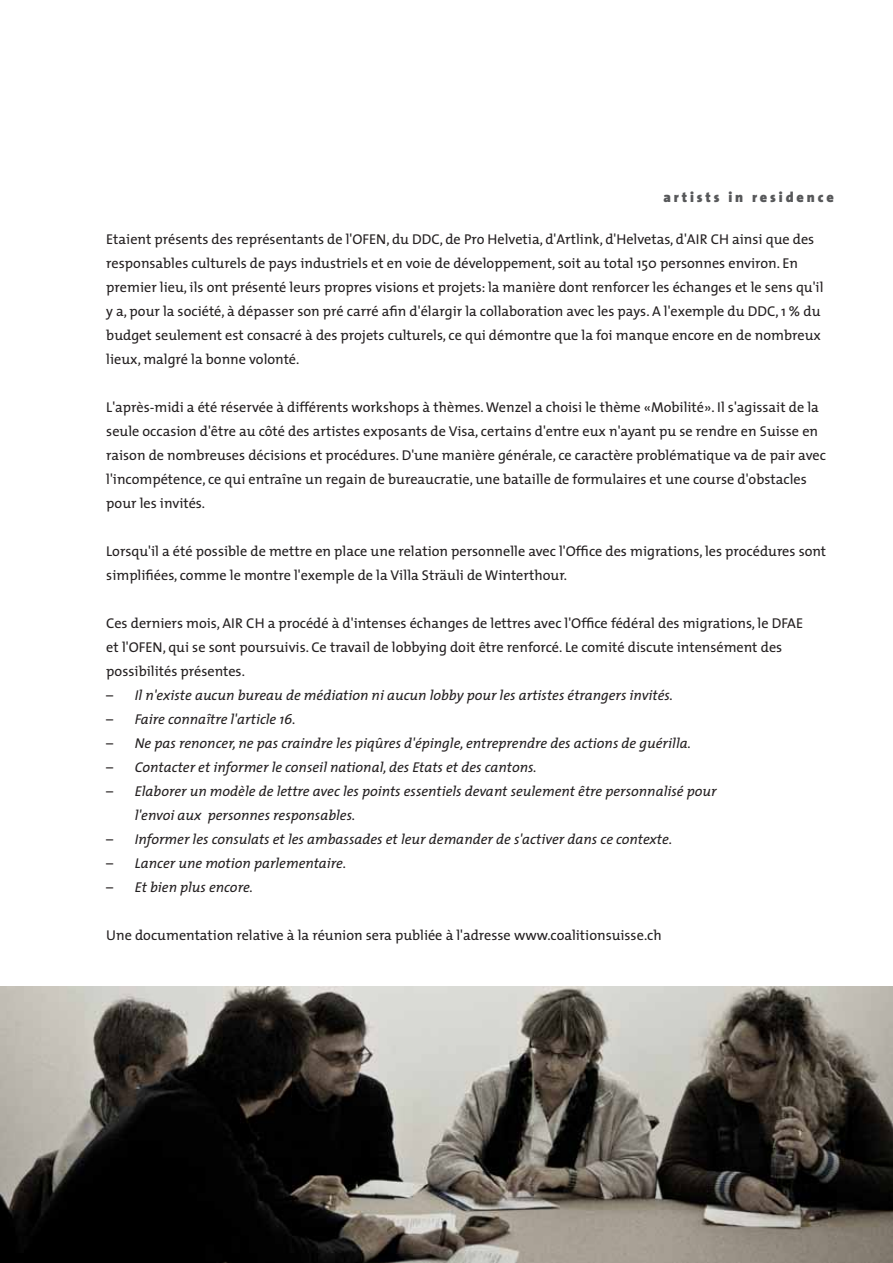
<style>
.page{position:relative;width:893px;height:1263px;background:#fff}
.page>*{position:absolute;margin:0;border:0;box-sizing:border-box;transform-origin:0 0}
.t1{font:14.25px/24px "The Mix";color:#231f20}
.t2{font:italic 14.25px/24px "The Mix";color:#231f20}
.t3{font:900 14.25px "The Sans";letter-spacing:.2em;color:#57585a}
</style>
<div class="page">
<img style="left:0;top:986px;width:893px;height:277px">
<p class="t3" style="left:663px;top:185px;width:172px">artists in residence</p>
<p class="t1" style="left:106px;top:227px;width:719px">Etaient présents des représentants de l'OFEN, du DDC, de Pro Helvetia, d'Artlink, d'Helvetas, d'AIR CH ainsi que des responsables culturels de pays industriels et en voie de développement, soit au total 150 personnes environ. En premier lieu, ils ont présenté leurs propres visions et projets: la manière dont renforcer les échanges et le sens qu'il y a, pour la société, à dépasser son pré carré afin d'élargir la collaboration avec les pays. A l'exemple du DDC, 1 % du budget seulement est consacré à des projets culturels, ce qui démontre que la foi manque encore en de nombreux lieux, malgré la bonne volonté.</p>
<p class="t1" style="left:106px;top:395px;width:721px">L'après-midi a été réservée à différents workshops à thèmes. Wenzel a choisi le thème «Mobilité». Il s'agissait de la seule occasion d'être au côté des artistes exposants de Visa, certains d'entre eux n'ayant pu se rendre en Suisse en raison de nombreuses décisions et procédures. D'une manière générale, ce caractère problématique va de pair avec l'incompétence, ce qui entraîne un regain de bureaucratie, une bataille de formulaires et une course d'obstacles pour les invités.</p>
<p class="t1" style="left:106px;top:539px;width:721px">Lorsqu'il a été possible de mettre en place une relation personnelle avec l'Office des migrations, les procédures sont simplifiées, comme le montre l'exemple de la Villa Sträuli de Winterthour.</p>
<p class="t1" style="left:106px;top:611px;width:698px">Ces derniers mois, AIR CH a procédé à d'intenses échanges de lettres avec l'Office fédéral des migrations, le DFAE et l'OFEN, qui se sont poursuivis. Ce travail de lobbying doit être renforcé. Le comité discute intensément des possibilités présentes.</p>
<p class="t2" style="left:106px;top:683px;width:568px">– Il n'existe aucun bureau de médiation ni aucun lobby pour les artistes étrangers invités.</p>
<p class="t2" style="left:106px;top:707px;width:191px">– Faire connaître l'article 16.</p>
<p class="t2" style="left:106px;top:731px;width:586px">– Ne pas renoncer, ne pas craindre les piqûres d'épingle, entreprendre des actions de guérilla.</p>
<p class="t2" style="left:106px;top:755px;width:432px">– Contacter et informer le conseil national, des Etats et des cantons.</p>
<p class="t2" style="left:135px;top:779px;width:583px;text-indent:-28px">– Elaborer un modèle de lettre avec les points essentiels devant seulement être personnalisé pour l'envoi aux personnes responsables.</p>
<p class="t2" style="left:106px;top:827px;width:567px">– Informer les consulats et les ambassades et leur demander de s'activer dans ce contexte.</p>
<p class="t2" style="left:106px;top:851px;width:242px">– Lancer une motion parlementaire.</p>
<p class="t2" style="left:106px;top:875px;width:148px">– Et bien plus encore.</p>
<p class="t1" style="left:106px;top:923px;width:557px">Une documentation relative à la réunion sera publiée à l'adresse www.coalitionsuisse.ch</p>
</div>
